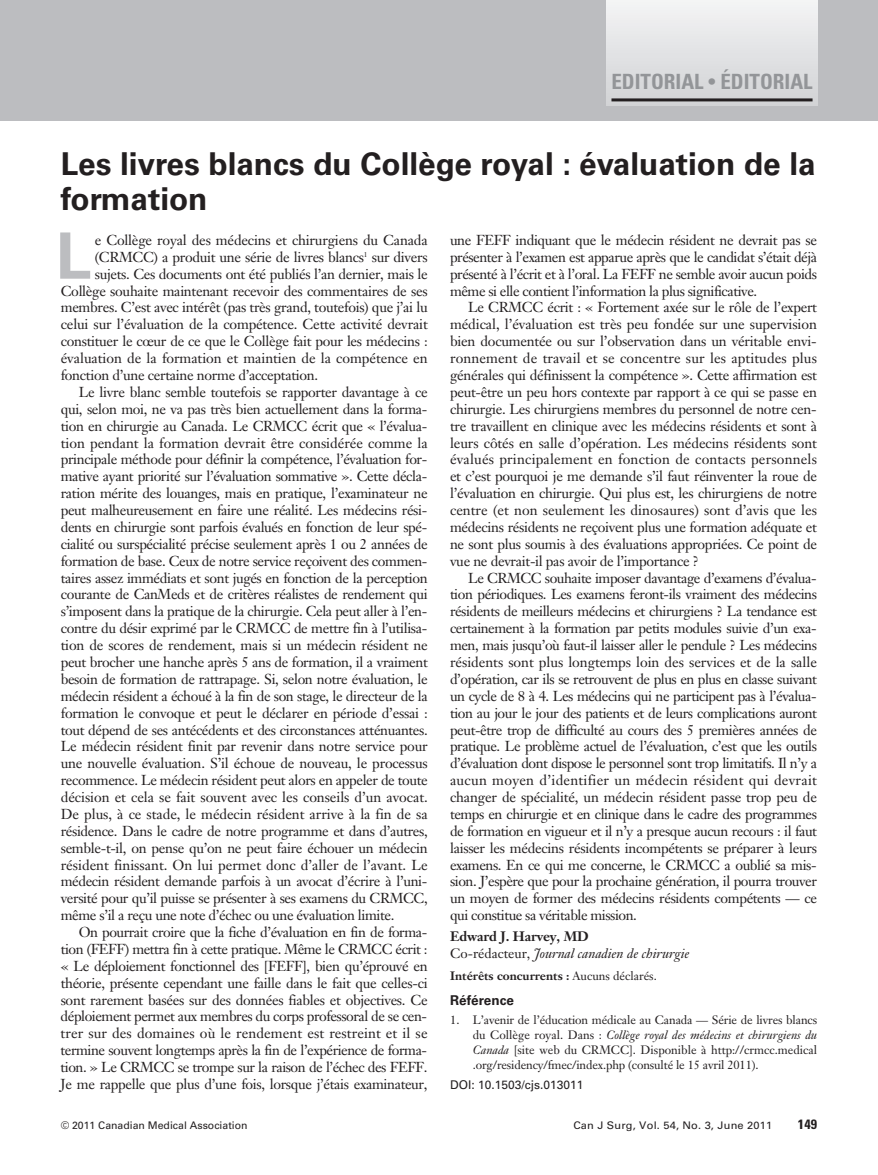
<style>
.page{position:relative;width:878px;height:1175px;background:#fff}
.page>*{position:absolute;margin:0;border:0;box-sizing:border-box;transform-origin:0 0}
.t1{font:700 64.05px "Univers";color:#bcbdc0}
.t2{font:700 31.5px/34.5px "Univers";color:#231f20}
.t3{font:700 condensed 21px "Univers";color:#939598}
.t4{font:14.25px/17px "Janson Text";letter-spacing:-.025em;color:#231f20;text-align:justify}
.t5{font:14.25px "Janson Text";letter-spacing:-.005em;color:#231f20}
.t6{font:14.25px "Janson Text";color:#231f20}
.t7{font:14.25px "Janson Text";letter-spacing:.005em;color:#231f20}
.t8{font:italic 13.5px/16.5px "Janson Text";color:#231f20}
.t9{font:700 13.5px "Univers";color:#231f20}
.t10{font:700 condensed 13.5px "Univers";color:#231f20;scale:1.05 1}
.t11{font:12px/15px "Janson Text";letter-spacing:-.01em;color:#231f20;text-align:justify}
.t12{font:700 12px "Janson Text";color:#231f20}
.t13{font:12px "Univers";color:#231f20}
.t14{font:10.5px "Univers";color:#231f20}
.t15{font:10.5px "Univers";color:#231f20;scale:1.05 1}
.s1{font-size:18px}
.s2{font-weight:700;font-style:normal}
.s3{font-style:normal}
.s4{font-weight:400}
.s5{font-style:italic}
</style>
<div class="page">
<div style="left:0;top:0;width:878px;height:120px;background:#bcbdc0"></div>
<div style="left:606px;top:0;width:211px;height:106px;background:linear-gradient(to bottom,#f5f5f6,#cfd0d2)"></div>
<hr style="left:611px;top:98px;width:201px;height:3px;background:#231f20">
<h3 class="t3" style="left:611px;top:74px;width:202px">EDITORIAL <span class="s1">•</span> ÉDITORIAL</h3>
<h2 class="t2" style="left:61px;top:149px;width:756px">Les livres blancs du Collège royal : évaluation de la formation</h2>
<h1 class="t1" style="left:56px;top:232px;width:37px">L</h1>
<p class="t4" style="left:95px;top:233px;width:334px">e Collège royal des médecins et chirurgiens du Canada</p>
<p class="t4" style="left:450px;top:233px;width:368px">une FEFF indiquant que le médecin résident ne devrait pas se présenter à l’examen est apparue après que le candidat s’était déjà présenté à l’écrit et à l’oral. La FEFF ne semble avoir aucun poids même si elle contient l’information la plus significative.</p>
<p class="t4" style="left:450px;top:301px;width:368px;text-indent:18px">Le CRMCC écrit : « Fortement axée sur le rôle de l’expert médical, l’évaluation est très peu fondée sur une supervision bien documentée ou sur l’observation dans un véritable envi&shy;ronnement de travail et se concentre sur les aptitudes plus générales qui définissent la compétence ». Cette affirmation est peut-être un peu hors contexte par rapport à ce qui se passe en chirurgie. Les chirurgiens membres du personnel de notre cen&shy;tre travaillent en clinique avec les médecins résidents et sont à leurs côtés en salle d’opération. Les médecins résidents sont évalués principalement en fonction de contacts personnels et c’est pourquoi je me demande s’il faut réinventer la roue de l’évaluation en chirurgie. Qui plus est, les chirurgiens de notre centre (et non seulement les dinosaures) sont d’avis que les médecins résidents ne reçoivent plus une formation adéquate et ne sont plus soumis à des évaluations appropriées. Ce point de vue ne devrait-il pas avoir de l’importance ?</p>
<p class="t4" style="left:450px;top:571px;width:368px;text-indent:18px">Le CRMCC souhaite imposer davantage d’examens d’évalua&shy;tion périodiques. Les examens feront-ils vraiment des médecins résidents de meilleurs médecins et chirurgiens ? La tendance est certainement à la formation par petits modules suivie d’un exa&shy;men, mais jusqu’où faut-il laisser aller le pendule ? Les médecins résidents sont plus longtemps loin des services et de la salle d’opération, car ils se retrouvent de plus en plus en classe suivant un cycle de 8 à 4. Les médecins qui ne participent pas à l’évalua&shy;tion au jour le jour des patients et de leurs complications auront peut-être trop de difficulté au cours des 5 premières années de pratique. Le problème actuel de l’évaluation, c’est que les outils d’évaluation dont dispose le personnel sont trop limitatifs. Il n’y a aucun moyen d’identifier un médecin résident qui devrait changer de spécialité, un médecin résident passe trop peu de temps en chirurgie et en clinique dans le cadre des programmes de formation en vigueur et il n’y a presque aucun recours : il faut laisser les médecins résidents incompétents se préparer à leurs examens. En ce qui me concerne, le CRMCC a oublié sa mis&shy;sion. J’espère que pour la prochaine génération, il pourra trouver un moyen de former des médecins résidents compétents — ce qui constitue sa véritable mission.</p>
<p class="t8" style="left:450px;top:930px;width:241px"><span class="s2">Edward J. Harvey, MD<br></span><span class="s3">Co-rédacteur,</span> Journal canadien de chirurgie</p>
<p class="t12" style="left:450px;top:971px;width:208px">Intérêts concurrents : <span class="s4">Aucuns déclarés.</span></p>
<p class="t9" style="left:450px;top:994px;width:65px">Référence</p>
<p class="t11" style="left:473px;top:1013px;width:346px;text-indent:-23px">1. L’avenir de l’éducation médicale au Canada — Série de livres blancs du Collège royal. Dans : <span class="s5">Collège royal des médecins et chirurgiens du Canada</span> [site web du CRMCC]. Disponible à http://crmcc.medical .org/residency/fmec/index.php (consulté le 15 avril 2011).</p>
<p class="t13" style="left:450px;top:1080px;width:135px">DOI: 10.1503/cjs.013011</p>
<p class="t4" style="left:95px;top:250px;width:334px">(CRMCC) a produit une série de livres blancs<sup>1</sup> sur divers</p>
<p class="t4" style="left:95px;top:267px;width:334px">sujets. Ces documents ont été publiés l’an dernier, mais le</p>
<p class="t4" style="left:61px;top:284px;width:368px">Collège souhaite maintenant recevoir des commentaires de ses</p>
<p class="t4" style="left:61px;top:301px;width:368px">membres. C’est avec intérêt (pas très grand, toutefois) que j’ai lu</p>
<p class="t4" style="left:61px;top:318px;width:368px">celui sur l’évaluation de la compétence. Cette activité devrait</p>
<p class="t4" style="left:61px;top:334px;width:368px">constituer le cœur de ce que le Collège fait pour les médecins :</p>
<p class="t5" style="left:61px;top:353px;width:368px">évaluation de la formation et maintien de la compétence en</p>
<p class="t4" style="left:61px;top:368px;width:259px">fonction d’une certaine norme d’acceptation.</p>
<p class="t4" style="left:79px;top:385px;width:350px">Le livre blanc semble toutefois se rapporter davantage à ce</p>
<p class="t4" style="left:61px;top:402px;width:368px">qui, selon moi, ne va pas très bien actuellement dans la forma-</p>
<p class="t4" style="left:61px;top:419px;width:368px">tion en chirurgie au Canada. Le CRMCC écrit que « l’évalua-</p>
<p class="t5" style="left:61px;top:437px;width:368px">tion pendant la formation devrait être considérée comme la</p>
<p class="t4" style="left:61px;top:453px;width:368px">principale méthode pour définir la compétence, l’évaluation for-</p>
<p class="t4" style="left:61px;top:469px;width:368px">mative ayant priorité sur l’évaluation sommative ». Cette décla-</p>
<p class="t4" style="left:61px;top:486px;width:368px">ration mérite des louanges, mais en pratique, l’examinateur ne</p>
<p class="t4" style="left:61px;top:503px;width:368px">peut malheureusement en faire une réalité. Les médecins rési-</p>
<p class="t4" style="left:61px;top:520px;width:368px">dents en chirurgie sont parfois évalués en fonction de leur spé-</p>
<p class="t4" style="left:61px;top:537px;width:368px">cialité ou surspécialité précise seulement après 1 ou 2 années de</p>
<p class="t4" style="left:61px;top:554px;width:368px">formation de base. Ceux de notre service reçoivent des commen-</p>
<p class="t4" style="left:61px;top:571px;width:368px">taires assez immédiats et sont jugés en fonction de la perception</p>
<p class="t4" style="left:61px;top:588px;width:368px">courante de CanMeds et de critères réalistes de rendement qui</p>
<p class="t4" style="left:61px;top:604px;width:368px">s’imposent dans la pratique de la chirurgie. Cela peut aller à l’en-</p>
<p class="t4" style="left:61px;top:621px;width:368px">contre du désir exprimé par le CRMCC de mettre fin à l’utilisa-</p>
<p class="t4" style="left:61px;top:638px;width:368px">tion de scores de rendement, mais si un médecin résident ne</p>
<p class="t4" style="left:61px;top:655px;width:368px">peut brocher une hanche après 5 ans de formation, il a vraiment</p>
<p class="t4" style="left:61px;top:672px;width:368px">besoin de formation de rattrapage. Si, selon notre évaluation, le</p>
<p class="t4" style="left:61px;top:689px;width:368px">médecin résident a échoué à la fin de son stage, le directeur de la</p>
<p class="t4" style="left:61px;top:706px;width:368px">formation le convoque et peut le déclarer en période d’essai :</p>
<p class="t4" style="left:61px;top:723px;width:368px">tout dépend de ses antécédents et des circonstances atténuantes.</p>
<p class="t4" style="left:61px;top:739px;width:368px">Le médecin résident finit par revenir dans notre service pour</p>
<p class="t4" style="left:61px;top:756px;width:368px">une nouvelle évaluation. S’il échoue de nouveau, le processus</p>
<p class="t4" style="left:61px;top:773px;width:368px">recommence. Le médecin résident peut alors en appeler de toute</p>
<p class="t5" style="left:61px;top:792px;width:368px">décision et cela se fait souvent avec les conseils d’un avocat.</p>
<p class="t5" style="left:61px;top:808px;width:368px">De plus, à ce stade, le médecin résident arrive à la fin de sa</p>
<p class="t4" style="left:61px;top:824px;width:368px">résidence. Dans le cadre de notre programme et dans d’autres,</p>
<p class="t4" style="left:61px;top:841px;width:368px">semble-t-il, on pense qu’on ne peut faire échouer un médecin</p>
<p class="t6" style="left:61px;top:859px;width:368px">résident finissant. On lui permet donc d’aller de l’avant. Le</p>
<p class="t4" style="left:61px;top:874px;width:368px">médecin résident demande parfois à un avocat d’écrire à l’uni-</p>
<p class="t4" style="left:61px;top:891px;width:368px">versité pour qu’il puisse se présenter à ses examens du CRMCC,</p>
<p class="t4" style="left:61px;top:908px;width:335px">même s’il a reçu une note d’échec ou une évaluation limite.</p>
<p class="t4" style="left:79px;top:925px;width:350px">On pourrait croire que la fiche d’évaluation en fin de forma-</p>
<p class="t4" style="left:61px;top:942px;width:368px">tion (FEFF) mettra fin à cette pratique. Même le CRMCC écrit :</p>
<p class="t4" style="left:61px;top:959px;width:368px">« Le déploiement fonctionnel des [FEFF], bien qu’éprouvé en</p>
<p class="t4" style="left:61px;top:976px;width:368px">théorie, présente cependant une faille dans le fait que celles-ci</p>
<p class="t4" style="left:61px;top:993px;width:368px">sont rarement basées sur des données fiables et objectives. Ce</p>
<p class="t4" style="left:61px;top:1009px;width:368px">déploiement permet aux membres du corps professoral de se cen-</p>
<p class="t7" style="left:61px;top:1028px;width:368px">trer sur des domaines où le rendement est restreint et il se</p>
<p class="t4" style="left:61px;top:1043px;width:368px">termine souvent longtemps après la fin de l’expérience de forma-</p>
<p class="t4" style="left:61px;top:1060px;width:368px">tion. » Le CRMCC se trompe sur la raison de l’échec des FEFF.</p>
<p class="t4" style="left:61px;top:1077px;width:368px">Je me rappelle que plus d’une fois, lorsque j’étais examinateur,</p>
<p class="t14" style="left:61px;top:1121px;width:188px">© 2011 Canadian Medical Association</p>
<p class="t15" style="left:573px;top:1121px;width:191px">Can J Surg, Vol. 54, No. 3, June 2011</p>
<p class="t10" style="left:797px;top:1119px;width:20px">149</p>
</div>
